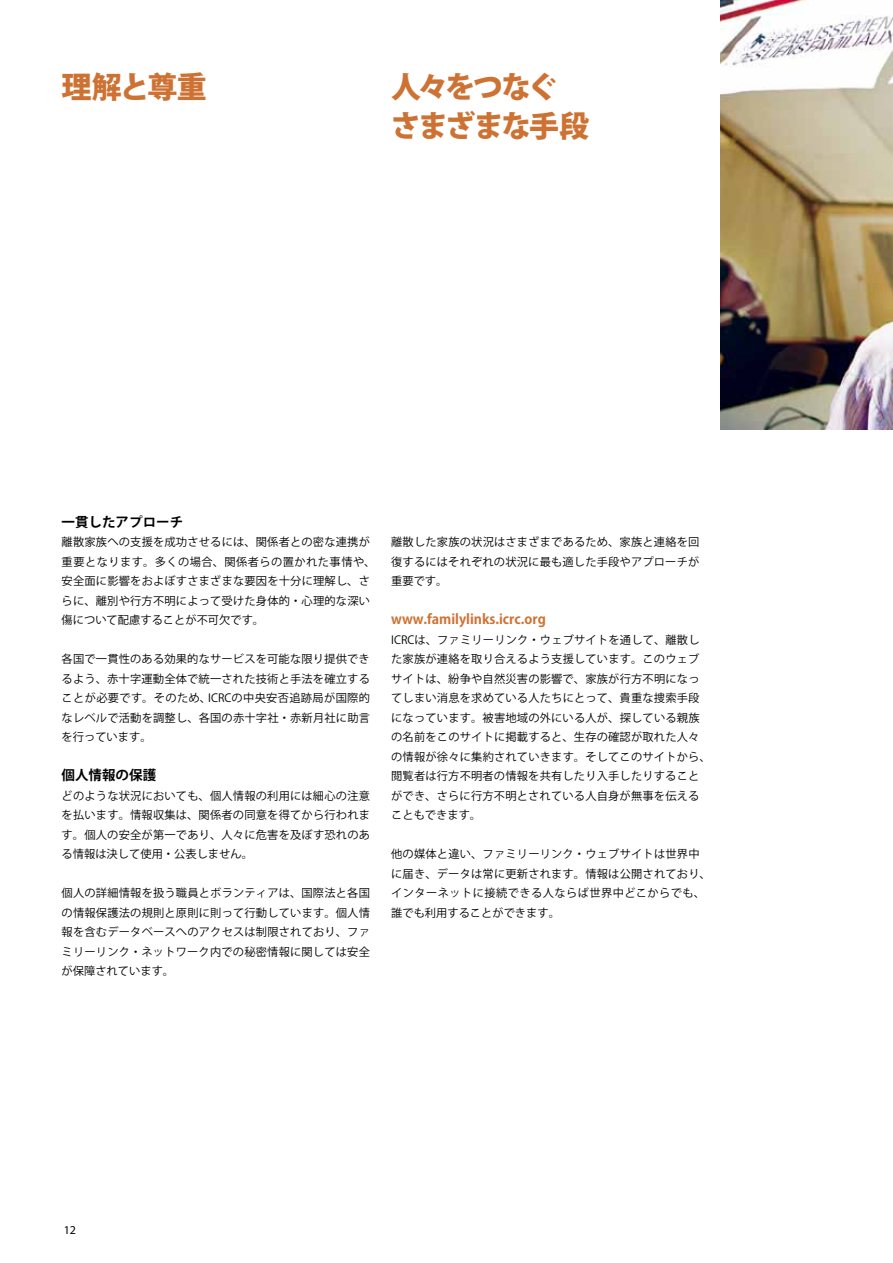
<style>
.page{position:relative;width:893px;height:1263px;background:#fff}
.page>*{position:absolute;margin:0;border:0;box-sizing:border-box;transform-origin:0 0}
.t1{font:800 30px/39px "Koz Go Pro";letter-spacing:-.075em;color:#ce7233}
.t2{font:700 13.5px "Koz Go Pro";color:#ce7233}
.t3{font:700 13.5px "Koz Go Pro";color:#000}
.t4{font:12px "Myriad Pro";color:#000}
.t5{font:11.25px/19.5px "Koz Go Pro";letter-spacing:.015em;color:#000;text-align:justify}
</style>
<div class="page">
<img style="left:721px;top:0;width:172px;height:429px">
<h1 class="t1" style="left:62px;top:69px;width:147px">理解と尊重</h1>
<h1 class="t1" style="left:391px;top:69px;width:200px">人々をつなぐさまざまな手段</h1>
<p class="t3" style="left:62px;top:513px;width:123px">一貫したアプローチ</p>
<p class="t5" style="left:62px;top:532px;width:315px;text-align:left">離散家族への支援を成功させるには、関係者との密な連携が重要となります。多くの場合、関係者らの置かれた事情や、安全面に影響をおよぼすさまざまな要因を十分に理解し、さらに、離別や行方不明によって受けた身体的・心理的な深い傷について配慮することが不可欠です。</p>
<p class="t5" style="left:62px;top:649px;width:310px">各国で一貫性のある効果的なサービスを可能な限り提供できるよう、赤十字運動全体で統一された技術と手法を確立することが必要です。そのため、ICRCの中央安否追跡局が国際的なレベルで活動を調整し、各国の赤十字社・赤新月社に助言を行っています。</p>
<p class="t3" style="left:62px;top:766px;width:96px">個人情報の保護</p>
<p class="t5" style="left:62px;top:786px;width:310px">どのような状況においても、個人情報の利用には細心の注意を払います。情報収集は、関係者の同意を得てから行われます。個人の安全が第一であり、人々に危害を及ぼす恐れのある情報は決して使用・公表しません。</p>
<p class="t5" style="left:62px;top:883px;width:310px">個人の詳細情報を扱う職員とボランティアは、国際法と各国の情報保護法の規則と原則に則って行動しています。個人情報を含むデータベースへのアクセスは制限されており、ファミリーリンク・ネットワーク内での秘密情報に関しては安全が保障されています。</p>
<p class="t5" style="left:391px;top:532px;width:310px">離散した家族の状況はさまざまであるため、家族と連絡を回復するにはそれぞれの状況に最も適した手段やアプローチが重要です。</p>
<p class="t2" style="left:391px;top:610px;width:156px">www.familylinks.icrc.org</p>
<p class="t5" style="left:391px;top:630px;width:321px;text-align:left">ICRCは、ファミリーリンク・ウェブサイトを通して、離散した家族が連絡を取り合えるよう支援しています。このウェブサイトは、紛争や自然災害の影響で、家族が行方不明になってしまい消息を求めている人たちにとって、貴重な捜索手段になっています。被害地域の外にいる人が、探している親族の名前をこのサイトに掲載すると、生存の確認が取れた人々の情報が徐々に集約されていきます。そしてこのサイトから、閲覧者は行方不明者の情報を共有したり入手したりすることができ、さらに行方不明とされている人自身が無事を伝えることもできます。</p>
<p class="t5" style="left:391px;top:844px;width:321px;text-align:left">他の媒体と違い、ファミリーリンク・ウェブサイトは世界中に届き、データは常に更新されます。情報は公開されており、インターネットに接続できる人ならば世界中どこからでも、誰でも利用することができます。</p>
<p class="t4" style="left:64px;top:1222px;width:14px">12</p>
</div>
